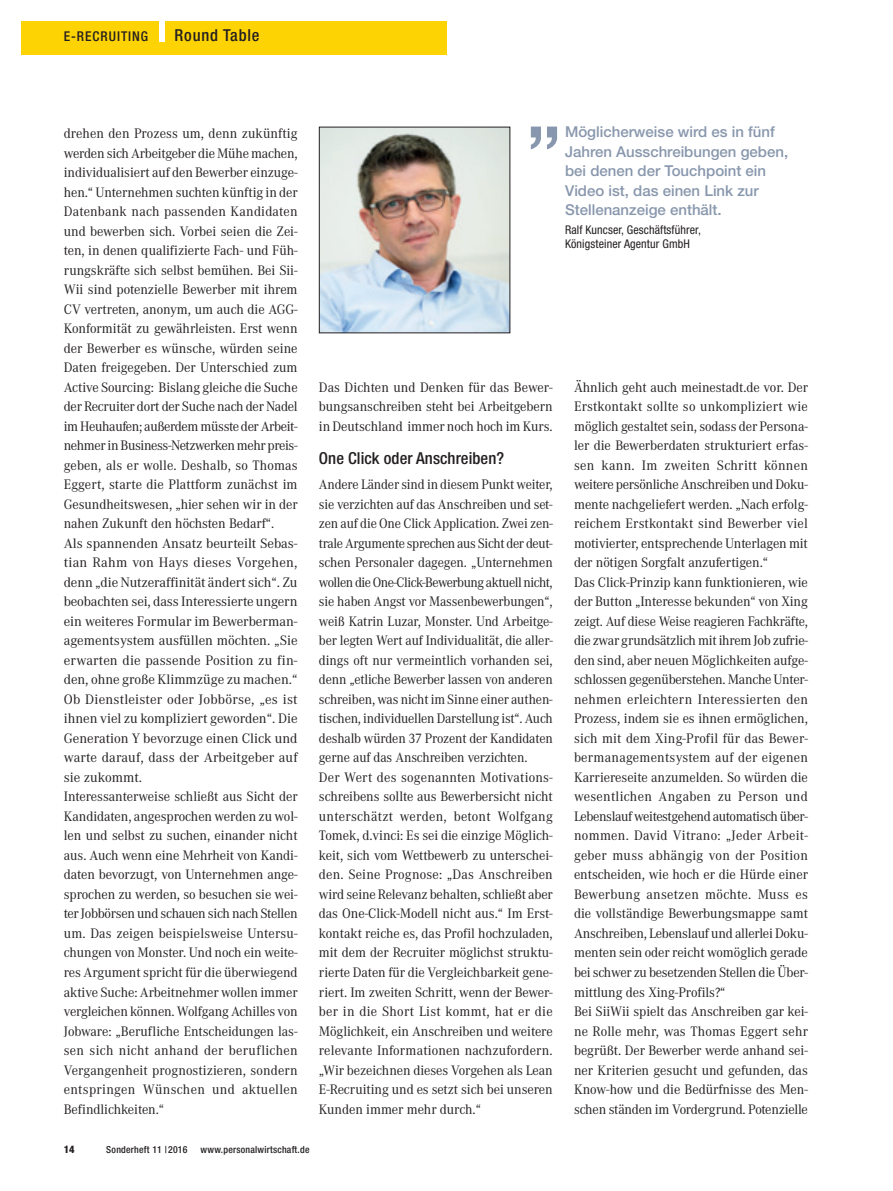
<style>
.page{position:relative;width:893px;height:1191px;background:#fff}
.page>*{position:absolute;margin:0;border:0;box-sizing:border-box;transform-origin:0 0}
.t1{font:500 81px "Helvetica Neue";color:#8897ad}
.t2{font:500 condensed 16.5px "Helvetica Neue";letter-spacing:.005em;color:#231f20}
.t3{font:500 condensed 16.5px "Helvetica Neue";letter-spacing:.05em;color:#231f20}
.t4{font:500 15px/19.5px "Helvetica Neue";color:#8897ad}
.t5{font:14.25px/19.5px "Corporate A";letter-spacing:-.005em;color:#231f20}
.t6{font:14.25px/19.5px "Corporate A";letter-spacing:-.005em;color:#231f20;scale:.95 1}
.t7{font:500 condensed 13.5px "Helvetica Neue";letter-spacing:.07em;color:#231f20}
.t8{font:condensed 12px/14.2px "Helvetica Neue";letter-spacing:.01em;color:#231f20}
.t9{font:800 condensed 10.5px "Helvetica Neue";color:#231f20}
.t10{font:500 condensed 9.75px "Helvetica Neue";letter-spacing:.025em;color:#231f20}
</style>
<div class="page">
<div style="left:21px;top:21px;width:425px;height:34px;background:#fed304"></div>
<div style="left:159px;top:21px;width:6px;height:20px;background:#fff"></div>
<img style="left:321px;top:129px;width:187px;height:202px">
<p class="t7" style="left:64px;top:32px;width:86px">E-RECRUITING</p>
<p class="t3" style="left:175px;top:30px;width:86px">Round Table</p>
<p class="t5" style="left:64px;top:125px;width:235px">drehen den Prozess um, denn zukünftig werden sich Arbeitgeber die Mühe machen, individualisiert auf den Bewerber einzuge&shy;hen.“ Unternehmen suchten künftig in der Datenbank nach passenden Kandidaten und bewerben sich. Vorbei seien die Zei&shy;ten, in denen qualifizierte Fach- und Füh&shy;rungskräfte sich selbst bemühen. Bei Sii-Wii sind potenzielle Bewerber mit ihrem CV vertreten, anonym, um auch die AGG-Konformität zu gewährleisten. Erst wenn der Bewerber es wünsche, würden seine Daten freigegeben. Der Unterschied zum Active Sourcing: Bislang gleiche die Suche der Recruiter dort der Suche nach der Nadel im Heuhaufen; außerdem müsste der Arbeit&shy;nehmer in Business-Netzwerken mehr preis&shy;geben, als er wolle. Deshalb, so Thomas Eggert, starte die Plattform zunächst im Gesundheitswesen, „hier sehen wir in der nahen Zukunft den höchsten Bedarf“.<br>Als spannenden Ansatz beurteilt Sebas&shy;tian Rahm von Hays dieses Vorgehen, denn „die Nutzeraffinität ändert sich“. Zu beobachten sei, dass Interessierte ungern ein weiteres Formular im Bewerberman&shy;agementsystem ausfüllen möchten. „Sie erwarten die passende Position zu fin&shy;den, ohne große Klimmzüge zu machen.“ Ob Dienstleister oder Jobbörse, „es ist ihnen viel zu kompliziert geworden“. Die Generation Y bevorzuge einen Click und warte darauf, dass der Arbeitgeber auf sie zukommt.<br>Interessanterweise schließt aus Sicht der Kandidaten, angesprochen werden zu wol&shy;len und selbst zu suchen, einander nicht aus. Auch wenn eine Mehrheit von Kandi&shy;daten bevorzugt, von Unternehmen ange&shy;sprochen zu werden, so besuchen sie wei&shy;ter Jobbörsen und schauen sich nach Stellen um. Das zeigen beispielsweise Untersu&shy;chungen von Monster. Und noch ein weite&shy;res Argument spricht für die überwiegend aktive Suche: Arbeitnehmer wollen immer vergleichen können. Wolfgang Achilles von Jobware: „Berufliche Entscheidungen las&shy;sen sich nicht anhand der beruflichen Vergangenheit prognostizieren, sondern entspringen Wünschen und aktuellen Befindlichkeiten.“</p>
<h1 class="t1" style="left:526px;top:80px;width:37px">„</h1>
<p class="t4" style="left:565px;top:124px;width:225px">Möglicherweise wird es in fünf<br>Jahren Ausschreibungen geben, bei denen der Touchpoint ein<br>Video ist, das einen Link zur<br>Stellenanzeige enthält.</p>
<p class="t8" style="left:565px;top:224px;width:137px">Ralf Kuncser, Geschäftsführer,<br>Königsteiner Agentur GmbH</p>
<p class="t5" style="left:319px;top:378px;width:235px;text-align:justify">Das Dichten und Denken für das Bewer&shy;bungsanschreiben steht bei Arbeitgebern in Deutschland immer noch hoch im Kurs.</p>
<p class="t2" style="left:319px;top:452px;width:187px">One Click oder Anschreiben?</p>
<p class="t6" style="left:319px;top:476px;width:248px">Andere Länder sind in diesem Punkt weiter, sie verzichten auf das Anschreiben und set&shy;zen auf die One Click Application. Zwei zen&shy;trale Argumente sprechen aus Sicht der deut&shy;schen Personaler dagegen. „Unternehmen wollen die One-Click-Bewerbung aktuell nicht, sie haben Angst vor Massenbewerbungen“, weiß Katrin Luzar, Monster. Und Arbeitge&shy;ber legten Wert auf Individualität, die aller&shy;dings oft nur vermeintlich vorhanden sei, denn „etliche Bewerber lassen von anderen schreiben, was nicht im Sinne einer authen&shy;tischen, individuellen Darstellung ist“. Auch deshalb würden 37 Prozent der Kandidaten gerne auf das Anschreiben verzichten.<br>Der Wert des sogenannten Motivations&shy;schreibens sollte aus Bewerbersicht nicht unterschätzt werden, betont Wolfgang Tomek, d.vinci: Es sei die einzige Möglich&shy;keit, sich vom Wettbewerb zu unterschei&shy;den. Seine Prognose: „Das Anschreiben wird seine Relevanz behalten, schließt aber das One-Click-Modell nicht aus.“ Im Erst&shy;kontakt reiche es, das Profil hochzuladen, mit dem der Recruiter möglichst struktu&shy;rierte Daten für die Vergleichbarkeit gene&shy;riert. Im zweiten Schritt, wenn der Bewer&shy;ber in die Short List kommt, hat er die Möglichkeit, ein Anschreiben und weitere relevante Informationen nachzufordern. „Wir bezeichnen dieses Vorgehen als Lean E-Recruiting und es setzt sich bei unseren Kunden immer mehr durch.“</p>
<p class="t5" style="left:574px;top:378px;width:235px">Ähnlich geht auch meinestadt.de vor. Der Erstkontakt sollte so unkompliziert wie möglich gestaltet sein, sodass der Persona&shy;ler die Bewerberdaten strukturiert erfas&shy;sen kann. Im zweiten Schritt können weitere persönliche Anschreiben und Doku&shy;mente nachgeliefert werden. „Nach erfolg&shy;reichem Erstkontakt sind Bewerber viel motivierter, entsprechende Unterlagen mit der nötigen Sorgfalt anzufertigen.“<br>Das Click-Prinzip kann funktionieren, wie der Button „Interesse bekunden“ von Xing zeigt. Auf diese Weise reagieren Fachkräfte, die zwar grundsätzlich mit ihrem Job zufrie&shy;den sind, aber neuen Möglichkeiten aufge&shy;schlossen gegenüberstehen. Manche Unter&shy;nehmen erleichtern Interessierten den Prozess, indem sie es ihnen ermöglichen, sich mit dem Xing-Profil für das Bewer&shy;bermanagementsystem auf der eigenen Karriereseite anzumelden. So würden die wesentlichen Angaben zu Person und Lebenslauf weitestgehend automatisch über&shy;nommen. David Vitrano: „Jeder Arbeit&shy;geber muss abhängig von der Position entscheiden, wie hoch er die Hürde einer Bewerbung ansetzen möchte. Muss es die vollständige Bewerbungsmappe samt Anschreiben, Lebenslauf und allerlei Doku&shy;menten sein oder reicht womöglich gerade bei schwer zu besetzenden Stellen die Über&shy;mittlung des Xing-Profils?“<br>Bei SiiWii spielt das Anschreiben gar kei&shy;ne Rolle mehr, was Thomas Eggert sehr begrüßt. Der Bewerber werde anhand sei&shy;ner Kriterien gesucht und gefunden, das Know-how und die Bedürfnisse des Men&shy;schen ständen im Vordergrund. Potenzielle</p>
<p class="t9" style="left:64px;top:1145px;width:12px">14</p>
<p class="t10" style="left:106px;top:1145px;width:83px">Sonderheft 11 |2016</p>
<p class="t10" style="left:201px;top:1145px;width:110px">www.personalwirtschaft.de</p>
</div>
